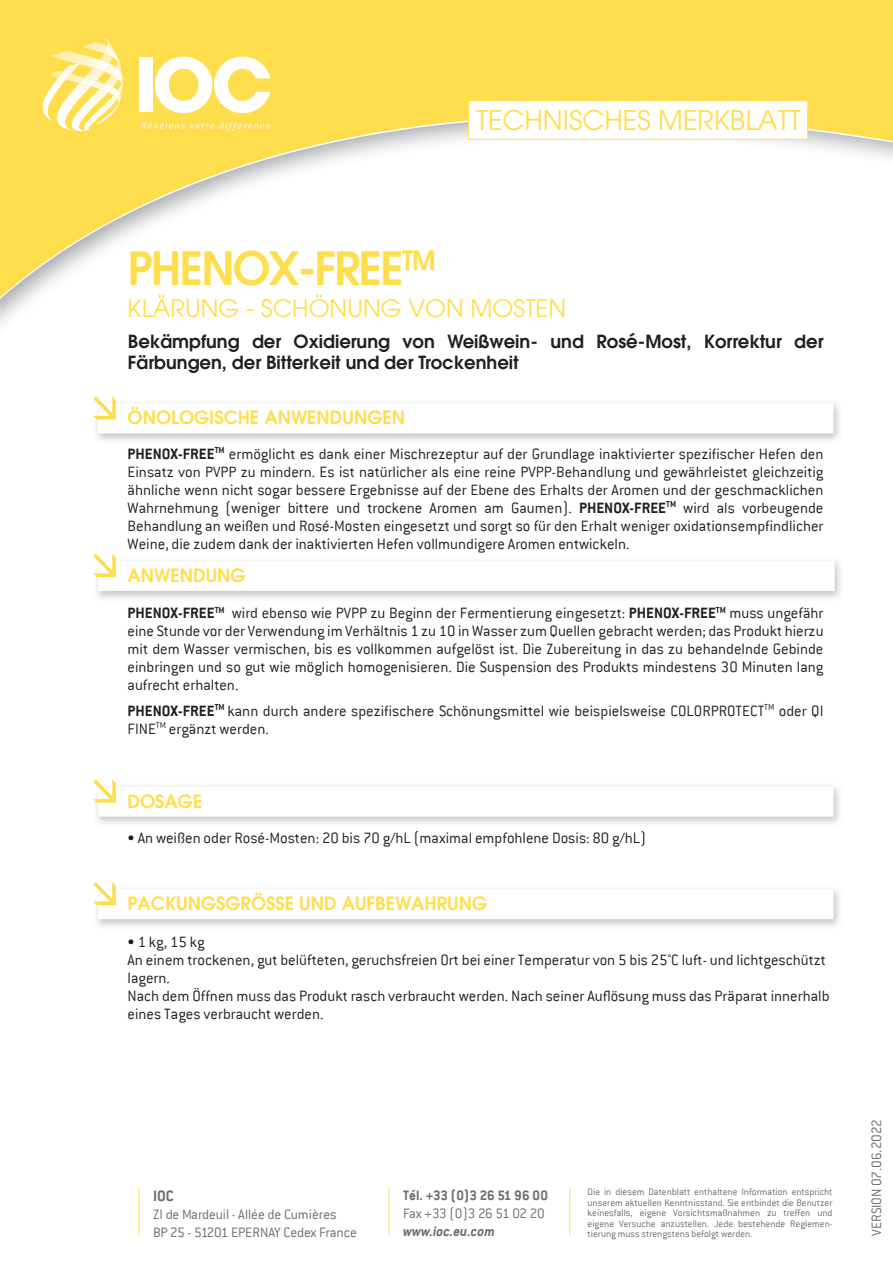
<style>
.page{position:relative;width:893px;height:1263px;background:#fff}
.page>*{position:absolute;margin:0;border:0;box-sizing:border-box;transform-origin:0 0}
.t1{font:700 45px "ITC Avant Garde LT";letter-spacing:-.04em;color:#ffde4e}
.t2{font:27px "Avant Garde LT";color:#ffde4e}
.t3{font:24px "Avant Garde LT";color:#ffde4e}
.t4{font:600 18px/21.6px "Avant Garde LT";color:#231f20}
.t5{font:700 18px "ITC Avant Garde LT";color:#ffde4e}
.t6{font:300 16.5px/18px "Conduit ITC";color:#231f20;text-align:justify}
.t7{font:700 16.5px "Conduit ITC";color:#6c6d70}
.t8{font:300 15px/18px "Conduit ITC";letter-spacing:-.01em;color:#6c6d70}
.t9{font:700 15px "Conduit ITC";color:#6c6d70}
.t10{font:300 15px "Conduit ITC";letter-spacing:-.03em;color:#6c6d70}
.t11{font:italic 700 15px "Conduit ITC";color:#6c6d70}
.t12{font:300 10.5px/10.5px "Conduit ITC";color:#6c6d70;text-align:justify}
.s1{font-weight:700}
</style>
<div class="page">
<svg style="left:0;top:0;width:893px;height:324px"></svg>
<svg style="left:468px;top:100px;width:340px;height:40px"></svg>
<img style="left:49px;top:51px;width:6px;height:13px">
<img style="left:121px;top:106px;width:2px;height:25px">
<img style="left:71px;top:106px;width:50px;height:26px">
<img style="left:55px;top:37px;width:58px;height:94px">
<img style="left:93px;top:60px;width:10px;height:12px">
<img style="left:80px;top:78px;width:16px;height:8px">
<svg style="left:103px;top:37px;width:20px;height:69px"></svg>
<img style="left:39px;top:64px;width:40px;height:59px">
<svg style="left:58px;top:71px;width:13px;height:9px"></svg>
<svg style="left:142px;top:122px;width:72px;height:7px"></svg>
<svg style="left:220px;top:122px;width:50px;height:9px"></svg>
<div style="left:139px;top:58px;width:14px;height:54px;background:#fff"></div>
<svg style="left:155px;top:57px;width:115px;height:56px"></svg>
<hr style="left:139px;top:1188px;width:1px;height:47px;background:#ffde4e">
<hr style="left:389px;top:1188px;width:1px;height:47px;background:#ffde4e">
<hr style="left:569px;top:1188px;width:1px;height:47px;background:#ffde4e">
<svg style="left:93px;top:396px;width:740px;height:37px"></svg>
<svg style="left:93px;top:554px;width:742px;height:37px"></svg>
<svg style="left:93px;top:779px;width:740px;height:38px"></svg>
<svg style="left:93px;top:882px;width:740px;height:37px"></svg>
<h2 class="t2" style="left:477px;top:105px;width:326px">TECHNISCHES MERKBLATT</h2>
<h1 class="t1" style="left:128px;top:239px;width:310px">PHENOX-FREE<sup>TM</sup></h1>
<h3 class="t3" style="left:128px;top:294px;width:440px">KLÄRUNG - SCHÖNUNG VON MOSTEN</h3>
<p class="t4" style="left:128px;top:330px;width:697px">Bekämpfung der Oxidierung von Weißwein- und Rosé-Most, Korrektur der<br>Färbungen, der Bitterkeit und der Trockenheit</p>
<p class="t5" style="left:128px;top:405px;width:279px">ÖNOLOGISCHE ANWENDUNGEN</p>
<p class="t6" style="left:128px;top:445px;width:697px"><span class="s1">PHENOX-FREE</span><sup>TM</sup> ermöglicht es dank einer Mischrezeptur auf der Grundlage inaktivierter spezifischer Hefen den Einsatz von PVPP zu mindern. Es ist natürlicher als eine reine PVPP-Behandlung und gewährleistet gleichzeitig ähnliche wenn nicht sogar bessere Ergebnisse auf der Ebene des Erhalts der Aromen und der geschmacklichen Wahrnehmung (weniger bittere und trockene Aromen am Gaumen). <span class="s1">PHENOX-FREE</span><sup>TM</sup> wird als vorbeugende Behandlung an weißen und Rosé-Mosten eingesetzt und sorgt so für den Erhalt weniger oxidationsempfindlicher Weine, die zudem dank der inaktivierten Hefen vollmundigere Aromen entwickeln.</p>
<p class="t5" style="left:128px;top:564px;width:120px">ANWENDUNG</p>
<p class="t6" style="left:128px;top:604px;width:697px"><span class="s1">PHENOX-FREE</span><sup>TM</sup> wird ebenso wie PVPP zu Beginn der Fermentierung eingesetzt: <span class="s1">PHENOX-FREE</span><sup>TM</sup> muss ungefähr eine Stunde vor der Verwendung im Verhältnis 1 zu 10 in Wasser zum Quellen gebracht werden; das Produkt hierzu mit dem Wasser vermischen, bis es vollkommen aufgelöst ist. Die Zubereitung in das zu behandelnde Gebinde einbringen und so gut wie möglich homogenisieren. Die Suspension des Produkts mindestens 30 Minuten lang aufrecht erhalten.</p>
<p class="t6" style="left:128px;top:702px;width:697px"><span class="s1">PHENOX-FREE</span><sup>TM</sup> kann durch andere spezifischere Schönungsmittel wie beispielsweise COLORPROTECT<sup>TM</sup> oder QI<br>FINE<sup>TM</sup> ergänzt werden.</p>
<p class="t5" style="left:128px;top:789px;width:76px">DOSAGE</p>
<p class="t6" style="left:128px;top:829px;width:520px">• An weißen oder Rosé-Mosten: 20 bis 70 g/hL (maximal empfohlene Dosis: 80 g/hL)</p>
<p class="t5" style="left:128px;top:892px;width:361px">PACKUNGSGRÖSSE UND AUFBEWAHRUNG</p>
<p class="t6" style="left:128px;top:933px;width:703px;text-align:left">• 1 kg, 15 kg<br>An einem trockenen, gut belüfteten, geruchsfreien Ort bei einer Temperatur von 5 bis 25°C luft- und lichtgeschützt lagern.<br>Nach dem Öffnen muss das Produkt rasch verbraucht werden. Nach seiner Auflösung muss das Präparat innerhalb eines Tages verbraucht werden.</p>
<p class="t7" style="left:153px;top:1186px;width:22px">IOC</p>
<p class="t8" style="left:153px;top:1205px;width:205px">ZI de Mardeuil - Allée de Cumières<br>BP 25 - 51201 EPERNAY Cedex France</p>
<p class="t9" style="left:403px;top:1186px;width:146px">Tél. +33 (0)3 26 51 96 00</p>
<p class="t10" style="left:403px;top:1205px;width:143px">Fax +33 (0)3 26 51 02 20</p>
<p class="t11" style="left:403px;top:1222px;width:93px">www.ioc.eu.com</p>
<p class="t12" style="left:588px;top:1187px;width:246px">Die in diesem Datenblatt enthaltene Information entspricht unserem aktuellen Kenntnisstand. Sie entbindet die Benutzer keinesfalls, eigene Vorsichtsmaßnahmen zu treffen und eigene Versuche anzustellen. Jede bestehende Reglemen&shy;tierung muss strengstens befolgt werden.</p>
<p class="t8" style="left:867px;top:1235px;width:118px;rotate:-90deg">VERSION 07.06.2022</p>
</div>
